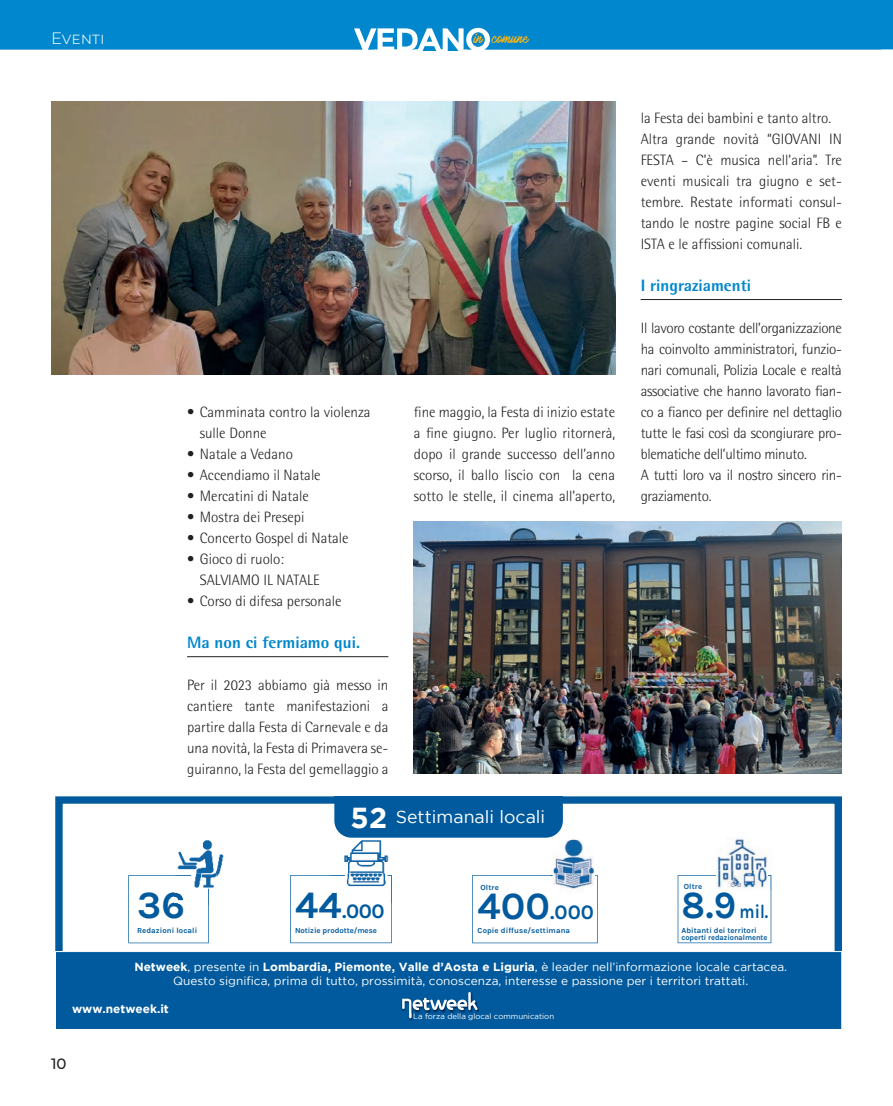
<style>
.page{position:relative;width:893px;height:1106px;background:#fff}
.page>*{position:absolute;margin:0;border:0;box-sizing:border-box;transform-origin:0 0}
.t1{font:700 38.7px "Karla";color:#015a9d}
.t2{font:700 20.7px "Karla";letter-spacing:-.01em;color:#015a9d}
.t3{font:700 19.35px "Karla";color:#015a9d;scale:.83 1}
.t4{font:17.55px "Gotham";color:#fff}
.t5{font:800 16.5px "Rotis Semi Sans Std";color:#0087cd}
.t6{font:300 16.5px "Montserrat";color:#fff}
.t7{font:300 15px/21px "Rotis Semi Sans Std";color:#231f20}
.t8{font:300 15px/21px "Rotis Semi Sans Std";letter-spacing:-.02em;color:#231f20}
.t9{font:500 15px "Montserrat";color:#231f20}
.t10{font:12.75px "Mark My Words";color:#fbb416}
.t11{font:11.7px/14.1px "Gotham";color:#fff;text-align:center}
.t12{font:700 11.7px "Gotham";color:#fff}
.t13{font:700 7.8px/6.8px "Karla";color:#015a9d}
.t14{font:7.8px "Gotham";color:#fff}
.s1{font-weight:700;font-size:28.8px}
.s2{font-size:38.7px}
.s3{font-weight:700}
</style>
<div class="page">
<div style="left:0;top:0;width:893px;height:50px;background:#0087cd"></div>
<svg style="left:0;top:28px;width:893px;height:23px"></svg>
<hr style="left:187px;top:656px;width:201px;height:1px;background:#231f20">
<hr style="left:641px;top:299px;width:201px;height:1px;background:#231f20">
<img style="left:51px;top:102px;width:564px;height:273px">
<img style="left:414px;top:522px;width:428px;height:251px">
<div style="left:55px;top:796px;width:787px;height:233px;border:7px solid #015a9d"></div>
<div style="left:55px;top:951px;width:787px;height:78px;background:#015a9d"></div>
<div style="left:55px;top:951px;width:787px;height:78px;border:1px solid #fff"></div>
<img style="left:177px;top:840px;width:47px;height:37px">
<svg style="left:128px;top:875px;width:81px;height:68px"></svg>
<img style="left:175px;top:875px;width:34px;height:30px">
<img style="left:191px;top:873px;width:26px;height:15px">
<img style="left:344px;top:837px;width:52px;height:36px">
<svg style="left:290px;top:875px;width:102px;height:68px"></svg>
<img style="left:330px;top:875px;width:62px;height:28px">
<img style="left:345px;top:873px;width:42px;height:15px">
<img style="left:552px;top:839px;width:42px;height:34px">
<svg style="left:472px;top:875px;width:126px;height:68px"></svg>
<img style="left:553px;top:873px;width:41px;height:15px">
<svg style="left:678px;top:875px;width:93px;height:68px"></svg>
<img style="left:716px;top:837px;width:56px;height:53px">
<img style="left:768px;top:875px;width:3px;height:15px">
<img style="left:716px;top:870px;width:52px;height:18px">
<svg style="left:401px;top:992px;width:78px;height:26px"></svg>
<div style="left:334px;top:796px;width:229px;height:41px;background:#015a9d"></div>
<p class="t6" style="left:51px;top:27px;width:55px">Eventi</p>
<p class="t10" style="left:474px;top:31px;width:56px">in comune</p>
<p class="t7" style="left:200px;top:401px;width:172px;text-indent:-13px">• Camminata contro la violenza sulle Donne</p>
<p class="t7" style="left:187px;top:443px;width:107px">• Natale a Vedano</p>
<p class="t7" style="left:187px;top:464px;width:135px">• Accendiamo il Natale</p>
<p class="t7" style="left:187px;top:485px;width:123px">• Mercatini di Natale</p>
<p class="t7" style="left:187px;top:506px;width:119px">• Mostra dei Presepi</p>
<p class="t7" style="left:187px;top:527px;width:163px">• Concerto Gospel di Natale</p>
<p class="t7" style="left:200px;top:548px;width:121px;text-indent:-13px">• Gioco di ruolo:<br>SALVIAMO IL NATALE</p>
<p class="t7" style="left:187px;top:590px;width:156px">• Corso di difesa personale</p>
<p class="t5" style="left:187px;top:631px;width:174px">Ma non ci fermiamo qui.</p>
<p class="t7" style="left:187px;top:674px;width:203px;text-align:justify">Per il 2023 abbiamo già messo in cantiere tante manifestazioni a partire dalla Festa di Carnevale e da una novità, la Festa di Primavera se&shy;guiranno, la Festa del gemellaggio a</p>
<p class="t7" style="left:414px;top:401px;width:203px;text-align:justify">fine maggio, la Festa di inizio estate a fine giugno. Per luglio ritornerà, dopo il grande successo dell’anno scorso, il ballo liscio con la cena sotto le stelle, il cinema all’aperto,</p>
<p class="t4" style="left:351px;top:807px;width:196px"><span class="s1">52</span> Settimanali locali</p>
<h1 class="t1" style="left:137px;top:883px;width:50px">36</h1>
<p class="t13" style="left:137px;top:927px;width:62px">Redazioni locali</p>
<h2 class="t2" style="left:295px;top:899px;width:91px"><span class="s2">44</span>.000</h2>
<p class="t13" style="left:295px;top:926px;width:83px">Notizie prodotte/mese</p>
<p class="t13" style="left:481px;top:884px;width:20px">Oltre</p>
<h2 class="t2" style="left:478px;top:899px;width:118px"><span class="s2">400</span>.000</h2>
<p class="t13" style="left:478px;top:927px;width:94px">Copie diffuse/settimana</p>
<p class="t7" style="left:641px;top:107px;width:203px">la Festa dei bambini e tanto altro.<br>Altra grande novità “GIOVANI IN FESTA – C’è musica nell’aria”. Tre eventi musicali tra giugno e set&shy;tembre. Restate informati consul&shy;tando le nostre pagine social FB e ISTA e le affissioni comunali.</p>
<p class="t5" style="left:641px;top:274px;width:112px">I ringraziamenti</p>
<p class="t8" style="left:641px;top:317px;width:203px">Il lavoro costante dell’organizzazione ha coinvolto amministratori, funzio&shy;nari comunali, Polizia Locale e realtà associative che hanno lavorato fian&shy;co a fianco per definire nel dettaglio tutte le fasi così da scongiurare pro&shy;blematiche dell’ultimo minuto.<br>A tutti loro va il nostro sincero rin&shy;graziamento.</p>
<p class="t13" style="left:684px;top:882px;width:20px">Oltre</p>
<p class="t3" style="left:682px;top:900px;width:106px"><span class="s2">8.9</span> mil.</p>
<p class="t13" style="left:682px;top:926px;width:87px">Abitanti dei territori coperti redazionalmente</p>
<p class="t11" style="left:134px;top:959px;width:654px"><span class="s3">Netweek</span>, presente in <span class="s3">Lombardia, Piemonte, Valle d’Aosta e Liguria</span>, è leader nell’informazione locale cartacea.<br>Questo significa, prima di tutto, prossimità, conoscenza, interesse e passione per i territori trattati.</p>
<p class="t12" style="left:72px;top:1001px;width:98px">www.netweek.it</p>
<p class="t9" style="left:51px;top:1053px;width:17px">10</p>
<p class="t14" style="left:413px;top:1011px;width:142px">La forza della glocal communication</p>
</div>
